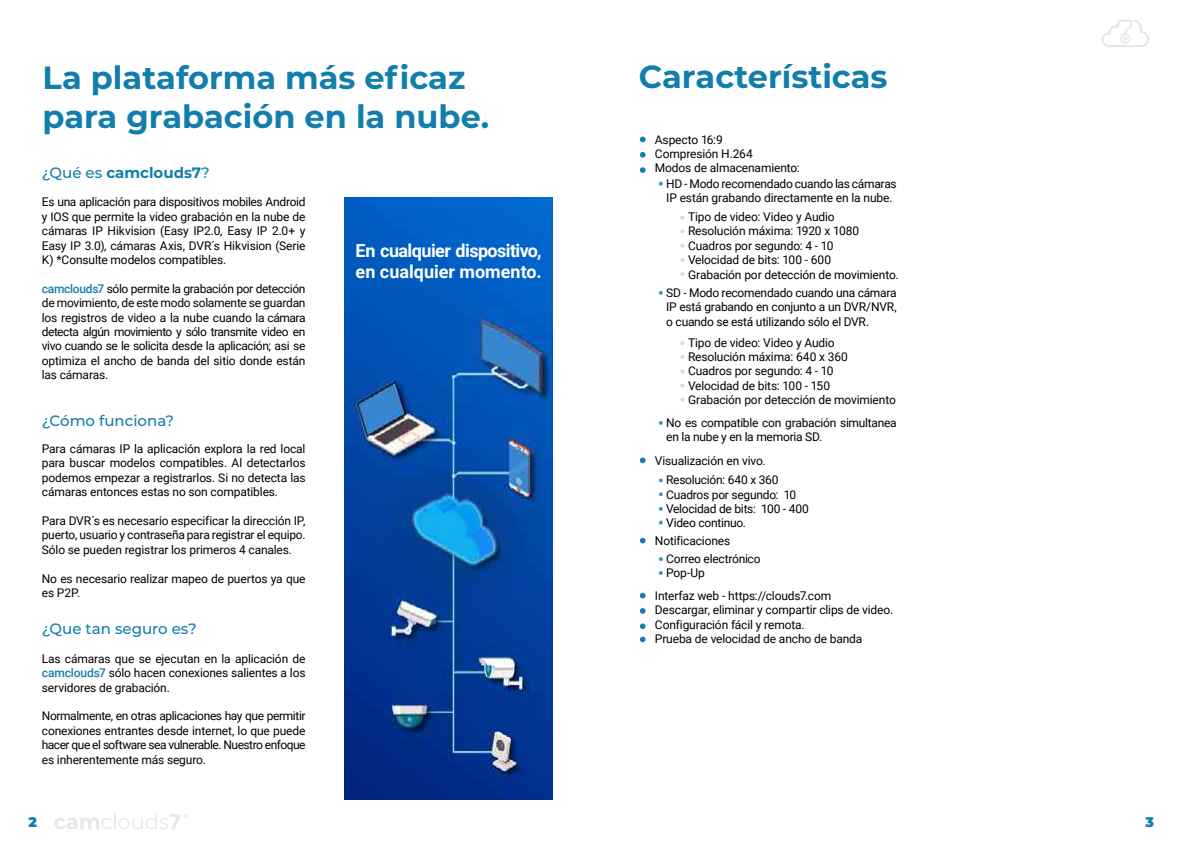
<style>
.page{position:relative;width:1191px;height:842px;background:#fff}
.page>*{position:absolute;margin:0;border:0;box-sizing:border-box;transform-origin:0 0}
.t1{font:700 32px/38.4px "Montserrat";color:#117eac}
.t2{font:700 18px/21.6px "Roboto";letter-spacing:-.025em;color:#fff}
.t3{font:500 15px "Montserrat";color:#117eac}
.t4{font:700 15px "Montserrat";color:#117eac}
.t5{font:900 14px "Montserrat";color:#117eac}
.t6{font:12px/14.4px "Roboto";letter-spacing:-.015em;color:#000}
.s1{font-weight:500}
.s2{font-weight:500;color:#117eac}
</style>
<div class="page">
<svg style="left:1101px;top:20px;width:48px;height:27px"></svg>
<svg style="left:54px;top:814px;width:134px;height:15px"></svg>
<svg style="left:640px;top:137px;width:5px;height:5px"></svg>
<svg style="left:640px;top:593px;width:5px;height:5px"></svg>
<svg style="left:640px;top:152px;width:5px;height:6px"></svg>
<svg style="left:640px;top:608px;width:5px;height:6px"></svg>
<svg style="left:640px;top:167px;width:5px;height:6px"></svg>
<svg style="left:640px;top:623px;width:5px;height:6px"></svg>
<svg style="left:640px;top:637px;width:5px;height:5px"></svg>
<svg style="left:640px;top:458px;width:5px;height:5px"></svg>
<svg style="left:640px;top:538px;width:5px;height:5px"></svg>
<svg style="left:659px;top:182px;width:4px;height:4px"></svg>
<svg style="left:659px;top:478px;width:4px;height:4px"></svg>
<svg style="left:659px;top:557px;width:4px;height:4px"></svg>
<svg style="left:659px;top:492px;width:4px;height:4px"></svg>
<svg style="left:659px;top:571px;width:4px;height:4px"></svg>
<svg style="left:659px;top:507px;width:4px;height:4px"></svg>
<svg style="left:659px;top:521px;width:4px;height:4px"></svg>
<svg style="left:659px;top:291px;width:4px;height:4px"></svg>
<svg style="left:659px;top:421px;width:4px;height:4px"></svg>
<svg style="left:680px;top:216px;width:4px;height:4px"></svg>
<svg style="left:680px;top:341px;width:4px;height:4px"></svg>
<svg style="left:680px;top:229px;width:4px;height:4px"></svg>
<svg style="left:680px;top:355px;width:4px;height:4px"></svg>
<svg style="left:680px;top:244px;width:4px;height:4px"></svg>
<svg style="left:680px;top:369px;width:4px;height:4px"></svg>
<svg style="left:680px;top:258px;width:4px;height:4px"></svg>
<svg style="left:680px;top:384px;width:4px;height:3px"></svg>
<svg style="left:680px;top:272px;width:4px;height:4px"></svg>
<svg style="left:680px;top:398px;width:4px;height:4px"></svg>
<img style="left:344px;top:197px;width:209px;height:602px">
<h1 class="t1" style="left:43px;top:57px;width:448px">La plataforma más eficaz para grabación en la nube.</h1>
<h1 class="t1" style="left:639px;top:56px;width:250px">Características</h1>
<p class="t6" style="left:655px;top:132px;width:146px">Aspecto 16:9<br>Compresión H.264<br>Modos de almacenamiento:</p>
<p class="t4" style="left:42px;top:162px;width:169px"><span class="s1">¿Qué es</span> camclouds7<span class="s1">?</span></p>
<p class="t6" style="left:666px;top:176px;width:232px">HD - Modo recomendado cuando las cámaras<br>IP están grabando directamente en la nube.</p>
<p class="t6" style="left:42px;top:194px;width:265px;text-align:justify">Es una aplicación para dispositivos mobiles Android y IOS que permite la video grabación en la nube de cámaras IP Hikvision (Easy IP2.0, Easy IP 2.0+ y Easy IP 3.0), cámaras Axis, DVR´s Hikvision (Serie K) *Consulte modelos compatibles.</p>
<p class="t6" style="left:42px;top:281px;width:265px;text-align:justify"><span class="s2">camclouds7</span> sólo permite la grabación por detección de movimiento, de este modo solamente se guardan los registros de video a la nube cuando la cámara detecta algún movimiento y sólo transmite video en vivo cuando se le solicita desde la aplicación; asi se optimiza el ancho de banda del sitio donde están las cámaras.</p>
<p class="t6" style="left:688px;top:209px;width:212px">Tipo de video: Video y Audio<br>Resolución máxima: 1920 x 1080<br>Cuadros por segundo: 4 - 10<br>Velocidad de bits: 100 - 600<br>Grabación por detección de movimiento.</p>
<h2 class="t2" style="left:355px;top:239px;width:187px">En cualquier dispositivo, en cualquier momento.</h2>
<p class="t6" style="left:666px;top:285px;width:232px;text-align:justify">SD - Modo recomendado cuando una cámara IP está grabando en conjunto a un DVR/NVR, o cuando se está utilizando sólo el DVR.</p>
<p class="t6" style="left:688px;top:335px;width:209px">Tipo de video: Video y Audio<br>Resolución máxima: 640 x 360<br>Cuadros por segundo: 4 - 10<br>Velocidad de bits: 100 - 150<br>Grabación por detección de movimiento</p>
<p class="t3" style="left:42px;top:410px;width:134px">¿Cómo funciona?</p>
<p class="t6" style="left:42px;top:441px;width:265px;text-align:justify">Para cámaras IP la aplicación explora la red local para buscar modelos compatibles. Al detectarlos podemos empezar a registrarlos. Si no detecta las cámaras entonces estas no son compatibles.</p>
<p class="t6" style="left:42px;top:513px;width:265px;text-align:justify">Para DVR´s es necesario especificar la dirección IP, puerto, usuario y contraseña para registrar el equipo.<br>Sólo se pueden registrar los primeros 4 canales.</p>
<p class="t6" style="left:42px;top:571px;width:265px">No es necesario realizar mapeo de puertos ya que es P2P.</p>
<p class="t3" style="left:42px;top:618px;width:156px">¿Que tan seguro es?</p>
<p class="t6" style="left:42px;top:651px;width:265px;text-align:justify">Las cámaras que se ejecutan en la aplicación de <span class="s2">camclouds7</span> sólo hacen conexiones salientes a los servidores de grabación.</p>
<p class="t6" style="left:42px;top:708px;width:265px;text-align:justify">Normalmente, en otras aplicaciones hay que permitir conexiones entrantes desde internet, lo que puede hacer que el software sea vulnerable. Nuestro enfoque es inherentemente más seguro.</p>
<p class="t6" style="left:666px;top:415px;width:232px">No es compatible con grabación simultanea en la nube y en la memoria SD.</p>
<p class="t6" style="left:655px;top:453px;width:112px">Visualización en vivo.</p>
<p class="t6" style="left:666px;top:472px;width:144px">Resolución: 640 x 360<br>Cuadros por segundo: 10<br>Velocidad de bits: 100 - 400<br>Video continuo.</p>
<p class="t6" style="left:666px;top:551px;width:96px">Correo electrónico<br>Pop-Up</p>
<p class="t6" style="left:655px;top:533px;width:77px">Notificaciones</p>
<p class="t6" style="left:655px;top:588px;width:240px">Interfaz web - https://clouds7.com<br>Descargar, eliminar y compartir clips de video.<br>Configuración fácil y remota.<br>Prueba de velocidad de ancho de banda</p>
<p class="t5" style="left:28px;top:812px;width:10px">2</p>
<p class="t5" style="left:1145px;top:812px;width:10px">3</p>
</div>
